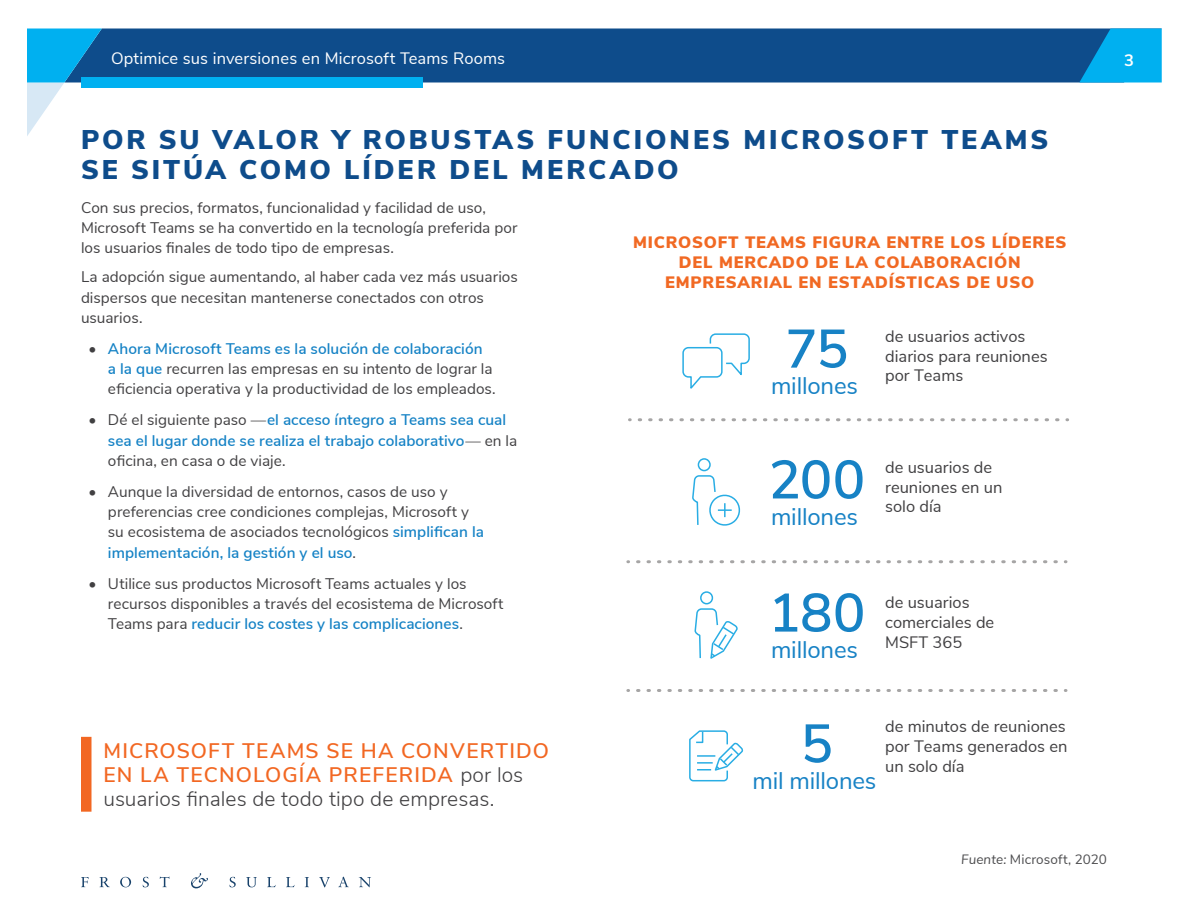
<style>
.page{position:relative;width:1188px;height:918px;background:#fff}
.page>*{position:absolute;margin:0;border:0;box-sizing:border-box;transform-origin:0 0}
.t1{font:600 54px "Nunito Sans";letter-spacing:-.015em;color:#1782c5}
.t2{font:900 27px/30px "Nunito Sans";letter-spacing:.105em;color:#0e4c8b}
.t3{font:24px "Nunito Sans";letter-spacing:-.01em;color:#1782c5}
.t4{font:600 21px/24px "Nunito Sans";letter-spacing:.055em;color:#f26722}
.t5{font:16.5px/19.8px "Nunito Sans";color:#414042}
.t6{font:900 16.5px/19.8px "Nunito Sans";letter-spacing:.05em;color:#f16923;text-align:center}
.t7{font:16.5px "Nunito Sans";letter-spacing:.01em;color:#fff}
.t8{font:700 16.5px "Nunito Sans";color:#fff}
.t9{font:15.3px/20.2px "Nunito Sans";letter-spacing:.005em;color:#414042}
.t10{font:600 15.3px/20.2px "Nunito Sans";letter-spacing:.005em;color:#1582c5}
.t11{font:13.5px "Nunito Sans";letter-spacing:.01em;color:#4d4d4f}
.s1{font-weight:600;color:#1582c5}
.s2{font-weight:400;color:#414042}
.s3{font-weight:300;color:#414042}
.s4{font-style:italic}
</style>
<div class="page">
<div style="left:102px;top:28px;width:1060px;height:54px;background:#0e4c8b"></div>
<div style="left:81px;top:77px;width:341px;height:11px;background:#00b0f0"></div>
<svg style="left:27px;top:28px;width:75px;height:108px"></svg>
<svg style="left:1079px;top:29px;width:83px;height:54px;background:#059ddc"></svg>
<svg style="left:81px;top:877px;width:8px;height:10px"></svg>
<svg style="left:100px;top:877px;width:10px;height:10px"></svg>
<svg style="left:120px;top:877px;width:11px;height:10px"></svg>
<svg style="left:143px;top:877px;width:6px;height:10px"></svg>
<svg style="left:160px;top:877px;width:9px;height:10px"></svg>
<svg style="left:229px;top:877px;width:7px;height:10px"></svg>
<svg style="left:246px;top:877px;width:11px;height:10px"></svg>
<svg style="left:267px;top:877px;width:9px;height:10px"></svg>
<svg style="left:286px;top:877px;width:9px;height:10px"></svg>
<svg style="left:305px;top:877px;width:4px;height:10px"></svg>
<svg style="left:319px;top:877px;width:11px;height:10px"></svg>
<svg style="left:338px;top:877px;width:11px;height:10px"></svg>
<svg style="left:359px;top:877px;width:12px;height:10px"></svg>
<svg style="left:191px;top:873px;width:17px;height:15px"></svg>
<div style="left:81px;top:737px;width:11px;height:75px;background:#f26722"></div>
<svg style="left:682px;top:333px;width:68px;height:56px"></svg>
<div style="left:700px;top:591px;width:13px;height:13px;border:2px solid #29ade4;border-radius:50%"></div>
<svg style="left:694px;top:608px;width:44px;height:51px"></svg>
<div style="left:698px;top:458px;width:13px;height:13px;border:2px solid #29ade4;border-radius:50%"></div>
<svg style="left:692px;top:475px;width:49px;height:51px"></svg>
<svg style="left:689px;top:730px;width:55px;height:52px"></svg>
<svg style="left:639px;top:418px;width:429px;height:3px"></svg>
<svg style="left:638px;top:560px;width:428px;height:3px"></svg>
<svg style="left:638px;top:689px;width:428px;height:3px"></svg>
<p class="t7" style="left:111px;top:47px;width:396px">Optimice sus inversiones en Microsoft Teams Rooms</p>
<p class="t8" style="left:1124px;top:48px;width:11px">3</p>
<h2 class="t2" style="left:81px;top:123px;width:969px">POR SU VALOR Y ROBUSTAS FUNCIONES MICROSOFT TEAMS<br>SE SITÚA COMO LÍDER DEL MERCADO</h2>
<p class="t9" style="left:81px;top:196px;width:438px">Con sus precios, formatos, funcionalidad y facilidad de uso,<br>Microsoft Teams se ha convertido en la tecnología preferida por los usuarios finales de todo tipo de empresas.</p>
<p class="t9" style="left:81px;top:266px;width:438px">La adopción sigue aumentando, al haber cada vez más usuarios dispersos que necesitan mantenerse conectados con otros usuarios.</p>
<p class="t9" style="left:108px;top:337px;width:389px;text-indent:-19px">• <span class="s1">Ahora Microsoft Teams es la solución de colaboración<br>a la que</span> recurren las empresas en su intento de lograr la eficiencia operativa y la productividad de los empleados.</p>
<p class="t10" style="left:108px;top:409px;width:411px;text-indent:-19px"><span class="s2">• Dé el siguiente paso —</span>el acceso íntegro a Teams sea cual sea el lugar donde se realiza el trabajo colaborativo<span class="s2">— en la oficina, en casa o de viaje.</span></p>
<p class="t9" style="left:108px;top:481px;width:377px;text-indent:-19px">• Aunque la diversidad de entornos, casos de uso y preferencias cree condiciones complejas, Microsoft y su ecosistema de asociados tecnológicos <span class="s1">simplifican la implementación, la gestión y el uso</span>.</p>
<p class="t9" style="left:108px;top:572px;width:397px;text-indent:-19px">• Utilice sus productos Microsoft Teams actuales y los recursos disponibles a través del ecosistema de Microsoft<br>Teams para <span class="s1">reducir los costes y las complicaciones</span>.</p>
<h3 class="t4" style="left:104px;top:738px;width:447px">MICROSOFT TEAMS SE HA CONVERTIDO<br>EN LA TECNOLOGÍA PREFERIDA <span class="s3">por los usuarios finales de todo tipo de empresas.</span></h3>
<p class="t6" style="left:633px;top:232px;width:435px">MICROSOFT TEAMS FIGURA ENTRE LOS LÍDERES<br>DEL MERCADO DE LA COLABORACIÓN<br>EMPRESARIAL EN ESTADÍSTICAS DE USO</p>
<h1 class="t1" style="left:785px;top:309px;width:65px">75</h1>
<h3 class="t3" style="left:771px;top:368px;width:88px">millones</h3>
<p class="t5" style="left:885px;top:325px;width:164px">de usuarios activos diarios para reuniones por Teams</p>
<h1 class="t1" style="left:769px;top:440px;width:98px">200</h1>
<h3 class="t3" style="left:771px;top:499px;width:88px">millones</h3>
<p class="t5" style="left:885px;top:456px;width:119px">de usuarios de reuniones en un solo día</p>
<h1 class="t1" style="left:768px;top:573px;width:98px">180</h1>
<h3 class="t3" style="left:771px;top:632px;width:88px">millones</h3>
<p class="t5" style="left:885px;top:592px;width:111px">de usuarios comerciales de<br>MSFT 365</p>
<h1 class="t1" style="left:801px;top:704px;width:34px">5</h1>
<h3 class="t3" style="left:753px;top:763px;width:125px">mil millones</h3>
<p class="t5" style="left:885px;top:716px;width:184px;text-align:justify">de minutos de reuniones por Teams generados en un solo día</p>
<p class="t11" style="left:961px;top:849px;width:147px"><span class="s4">Fuente:</span> Microsoft, 2020</p>
</div>
